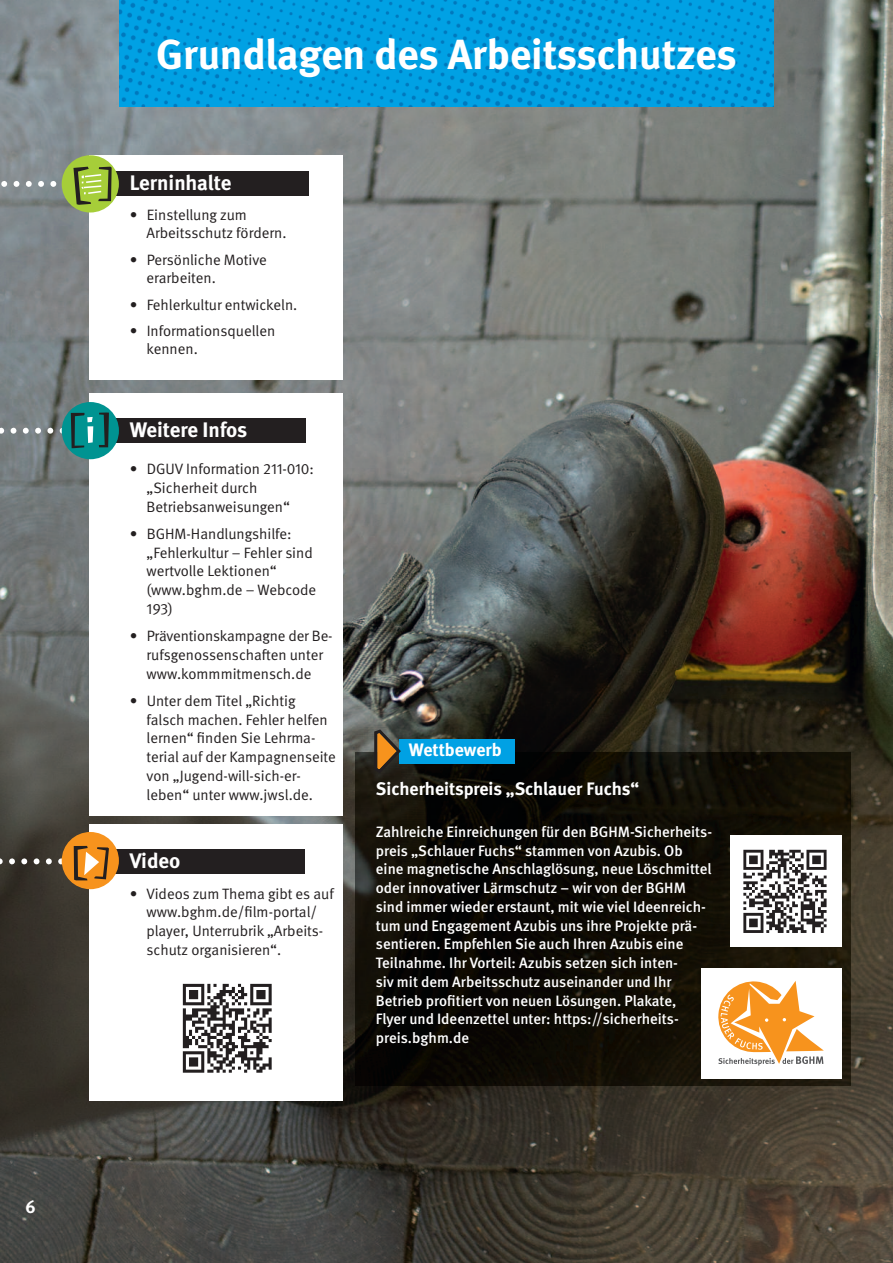
<style>
.page{position:relative;width:893px;height:1263px;background:#fff}
.page>*{position:absolute;margin:0;border:0;box-sizing:border-box;transform-origin:0 0}
.t1{font:700 42px "DGUV Meta";color:#fff}
.t2{font:700 21px "DGUV Meta";color:#fff}
.t3{font:700 18px/39.5px "DGUV Meta";color:#fff}
.t4{font:15px/18.8px "DGUV Meta";color:#231f20}
.t5{font:500 15px/18.8px "DGUV Meta";color:#fff}
</style>
<div class="page">
<img style="left:0;top:0;width:893px;height:1263px">
<img style="left:355px;top:753px;width:496px;height:332px">
<img style="left:119px;top:0;width:655px;height:106px">
<div style="left:89px;top:155px;width:253px;height:225px;background:#fff"></div>
<div style="left:104px;top:172px;width:205px;height:24px;background:#231f20"></div>
<div style="left:62px;top:155px;width:57px;height:57px;background:#a6ce39;border-radius:50%"></div>
<svg style="left:0;top:167px;width:112px;height:38px"></svg>
<div style="left:89px;top:393px;width:253px;height:422px;background:#fff"></div>
<div style="left:101px;top:418px;width:205px;height:25px;background:#231f20"></div>
<div style="left:62px;top:402px;width:57px;height:57px;background:#009391;border-radius:50%"></div>
<svg style="left:99px;top:412px;width:10px;height:35px"></svg>
<svg style="left:0;top:413px;width:93px;height:35px"></svg>
<div style="left:89px;top:824px;width:253px;height:276px;background:#fff"></div>
<div style="left:100px;top:849px;width:205px;height:25px;background:#231f20"></div>
<div style="left:62px;top:832px;width:57px;height:57px;background:#f7931d;border-radius:50%"></div>
<svg style="left:0;top:846px;width:109px;height:34px"></svg>
<div style="left:400px;top:739px;width:115px;height:25px;background:#00a1e4"></div>
<svg style="left:374px;top:729px;width:27px;height:44px"></svg>
<svg style="left:183px;top:984px;width:89px;height:89px"></svg>
<div style="left:701px;top:968px;width:140px;height:110px;background:#fff"></div>
<svg style="left:718px;top:981px;width:106px;height:85px"></svg>
<div style="left:730px;top:835px;width:111px;height:112px;background:#fff"></div>
<svg style="left:743px;top:850px;width:83px;height:83px"></svg>
<p class="t3" style="left:26px;top:1188px;width:12px">6</p>
<h1 class="t1" style="left:156px;top:38px;width:582px">Grundlagen des Arbeitsschutzes</h1>
<h2 class="t2" style="left:130px;top:175px;width:103px">Lerninhalte</h2>
<p class="t4" style="left:147px;top:207px;width:141px;line-height:18px;text-indent:-17px">• Einstellung zum<br>Arbeitsschutz fördern.</p>
<p class="t4" style="left:147px;top:252px;width:122px;line-height:18px;text-indent:-17px">• Persönliche Motive erarbeiten.</p>
<p class="t4" style="left:130px;top:296px;width:169px">• Fehlerkultur entwickeln.</p>
<p class="t4" style="left:147px;top:323px;width:130px;line-height:18px;text-indent:-17px">• Informationsquellen kennen.</p>
<h2 class="t2" style="left:130px;top:422px;width:119px">Weitere Infos</h2>
<p class="t4" style="left:147px;top:461px;width:169px;text-indent:-17px">• DGUV Information 211-010: „Sicherheit durch<br>Betriebsanweisungen“</p>
<p class="t4" style="left:147px;top:525px;width:171px;text-indent:-17px">• BGHM-Handlungshilfe: „Fehlerkultur – Fehler sind wertvolle Lektionen“ (www.bghm.de – Webcode<br>193)</p>
<p class="t4" style="left:130px;top:628px;width:204px;text-align:center">• Präventionskampagne der Be&shy;rufsgenossenschaften unter www.kommmitmensch.de</p>
<p class="t4" style="left:147px;top:692px;width:191px;text-indent:-17px">• Unter dem Titel „Richtig falsch machen. Fehler helfen lernen“ finden Sie Lehrma&shy;terial auf der Kampagnenseite von „Jugend-will-sich-er&shy;leben“ unter www.jwsl.de.</p>
<h2 class="t2" style="left:130px;top:852px;width:52px">Video</h2>
<p class="t4" style="left:147px;top:885px;width:189px;text-indent:-17px">• Videos zum Thema gibt es auf www.bghm.de/film-portal/ player, Unterrubrik „Arbeits&shy;schutz organisieren“.</p>
<p class="t3" style="left:376px;top:731px;width:265px;text-indent:33px">Wettbewerb<br>Sicherheitspreis „Schlauer Fuchs“</p>
<p class="t5" style="left:376px;top:823px;width:338px">Zahlreiche Einreichungen für den BGHM-Sicherheits&shy;preis „Schlauer Fuchs“ stammen von Azubis. Ob eine magnetische Anschlaglösung, neue Löschmittel oder innovativer Lärmschutz – wir von der BGHM sind immer wieder erstaunt, mit wie viel Ideenreich&shy;tum und Engagement Azubis uns ihre Projekte prä&shy;sentieren. Empfehlen Sie auch Ihren Azubis eine Teilnahme. Ihr Vorteil: Azubis setzen sich inten-<br>siv mit dem Arbeitsschutz auseinander und Ihr Betrieb profitiert von neuen Lösungen. Plakate,<br>Flyer und Ideenzettel unter: https://sicherheits&shy;preis.bghm.de</p>
</div>
